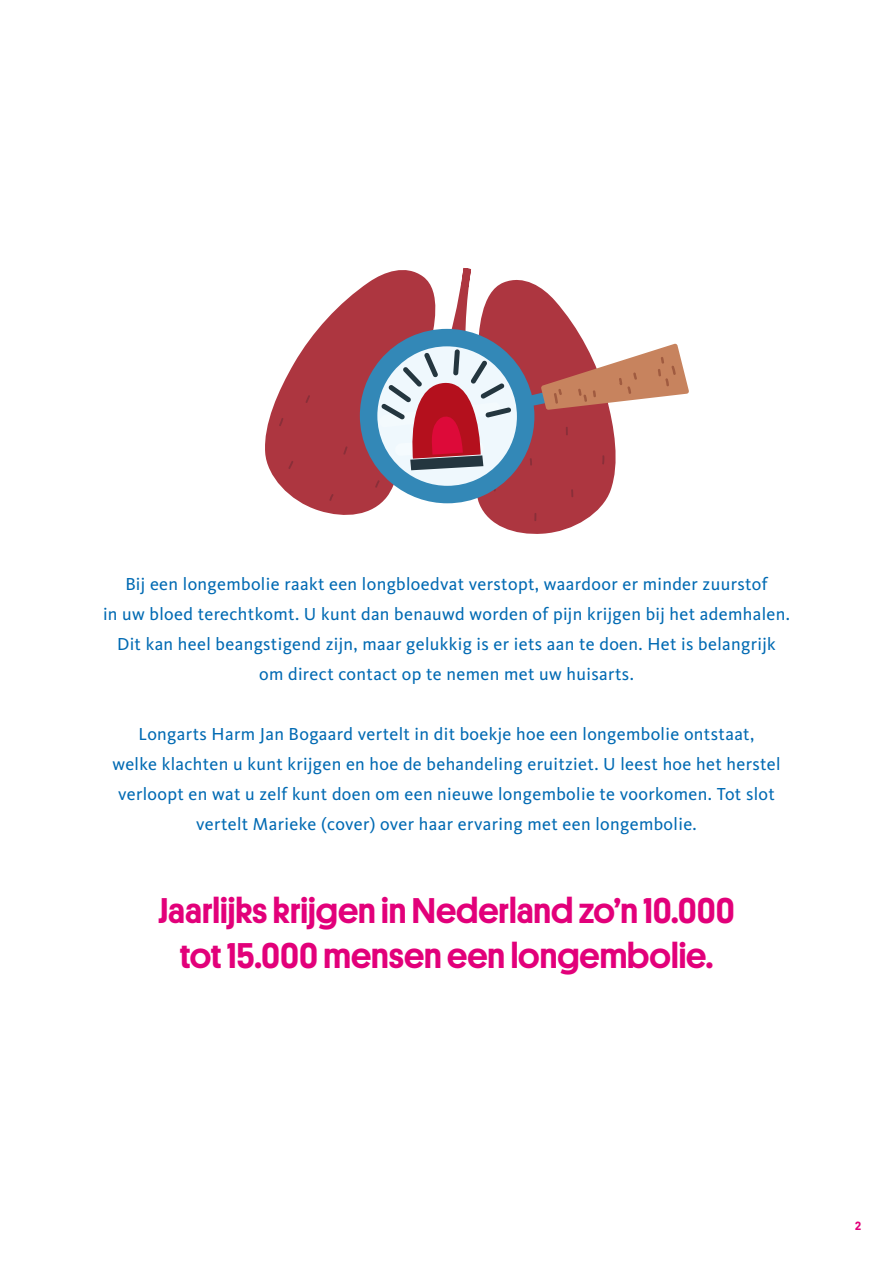
<style>
.page{position:relative;width:893px;height:1263px;background:#fff}
.page>*{position:absolute;margin:0;border:0;box-sizing:border-box;transform-origin:0 0}
.t1{font:500 36px/45px "Platform";color:#e2007a;text-align:center}
.t2{font:18px/30px "Kievit OT";letter-spacing:.02em;color:#006ab3;text-align:center}
.t3{font:500 12px "Platform";color:#e2007a}
</style>
<div class="page">
<svg style="left:265px;top:289px;width:94px;height:226px;fill:#ad3640"></svg>
<svg style="left:329px;top:493px;width:5px;height:8px"></svg>
<svg style="left:343px;top:446px;width:5px;height:9px"></svg>
<svg style="left:288px;top:460px;width:6px;height:10px"></svg>
<svg style="left:279px;top:417px;width:5px;height:10px"></svg>
<svg style="left:305px;top:395px;width:5px;height:8px"></svg>
<svg style="left:359px;top:268px;width:330px;height:266px"></svg>
<p class="t2" style="left:103px;top:568px;width:688px">Bij een longembolie raakt een longbloedvat verstopt, waardoor er minder zuurstof<br>in uw bloed terechtkomt. U kunt dan benauwd worden of pijn krijgen bij het ademhalen.<br>Dit kan heel beangstigend zijn, maar gelukkig is er iets aan te doen. Het is belangrijk om direct contact op te nemen met uw huisarts.</p>
<p class="t2" style="left:112px;top:718px;width:670px">Longarts Harm Jan Bogaard vertelt in dit boekje hoe een longembolie ontstaat,<br>welke klachten u kunt krijgen en hoe de behandeling eruitziet. U leest hoe het herstel verloopt en wat u zelf kunt doen om een nieuwe longembolie te voorkomen. Tot slot vertelt Marieke (cover) over haar ervaring met een longembolie.</p>
<h1 class="t1" style="left:158px;top:885px;width:578px">Jaarlijks krijgen in Nederland zo’n 10.000 tot 15.000 mensen een longembolie.</h1>
<p class="t3" style="left:855px;top:1217px;width:7px">2</p>
</div>
